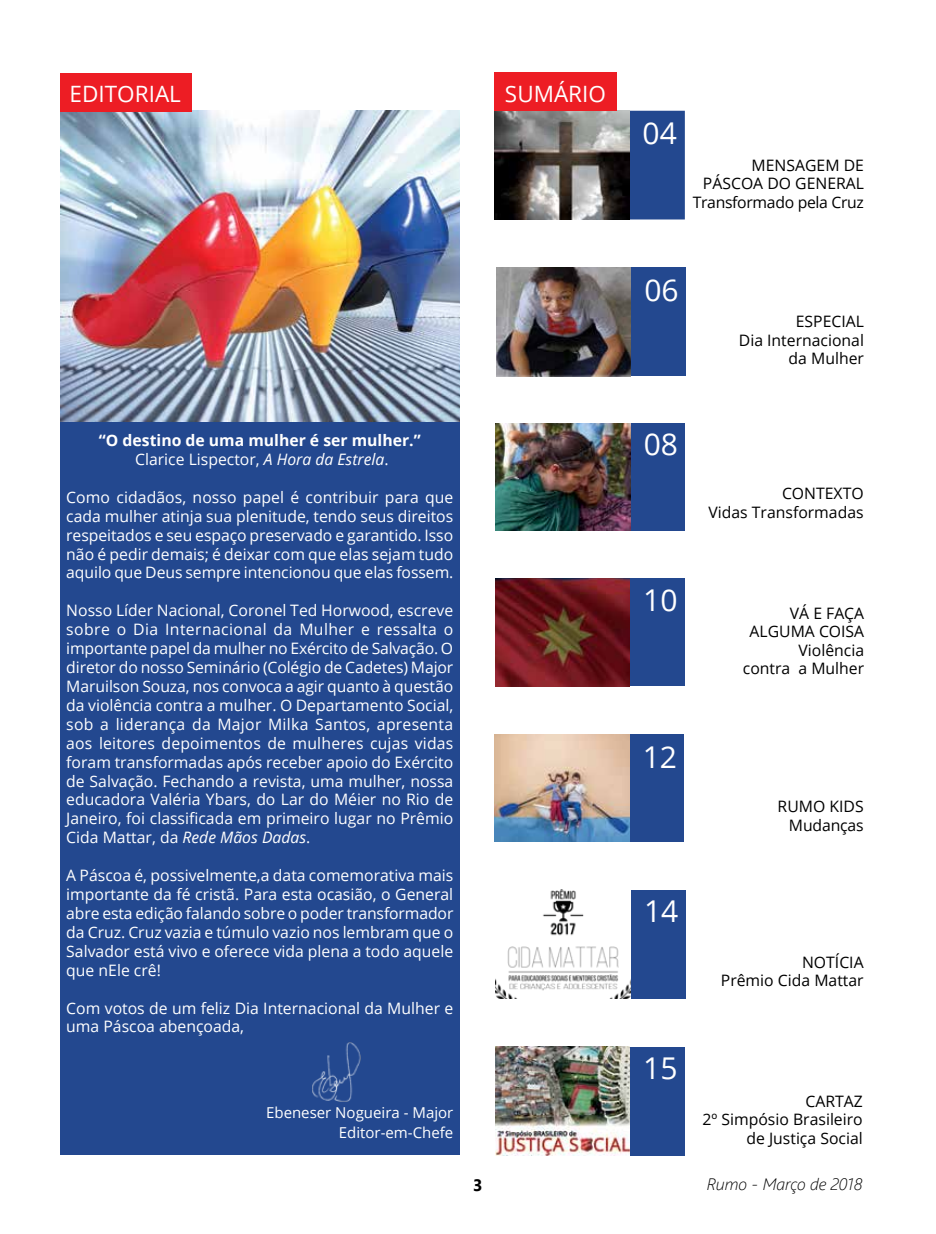
<style>
.page{position:relative;width:936px;height:1234px;background:#fff}
.page>*{position:absolute;margin:0;border:0;box-sizing:border-box;transform-origin:0 0}
.t1{font:30px "Open Sans";color:#fff}
.t2{font:22.5px "Open Sans";color:#fff}
.t3{font:italic 300 16.5px "Segoe UI";color:#000}
.t4{font:700 16.5px "Segoe UI";color:#000}
.t5{font:15.75px/18.9px "Open Sans";color:#fff;text-align:justify}
.t6{font:15.75px/18.5px "Open Sans";color:#000;text-align:right}
.t7{font:700 15.75px/18.9px "Open Sans";color:#fff;text-align:center}
.t8{font:15px/19.5px "Open Sans";color:#fff;text-align:right}
.s1{font-weight:400}
.s2{font-weight:400;font-style:italic}
.s3{font-style:italic}
</style>
<div class="page">
<div style="left:60px;top:420px;width:399px;height:734px;background:#23488f"></div>
<div style="left:605px;top:423px;width:80px;height:108px;background:#23488f"></div>
<img style="left:495px;top:423px;width:135px;height:108px">
<div style="left:603px;top:111px;width:81px;height:108px;background:#23488f"></div>
<img style="left:494px;top:111px;width:135px;height:108px">
<div style="left:494px;top:72px;width:122px;height:39px;background:#ed1d24"></div>
<img style="left:60px;top:111px;width:399px;height:310px">
<div style="left:60px;top:73px;width:132px;height:38px;background:#ed1d24"></div>
<img style="left:313px;top:1042px;width:47px;height:58px">
<div style="left:606px;top:267px;width:80px;height:109px;background:#23488f"></div>
<img style="left:496px;top:267px;width:134px;height:109px">
<div style="left:604px;top:578px;width:80px;height:107px;background:#23488f"></div>
<img style="left:495px;top:578px;width:134px;height:108px">
<div style="left:604px;top:734px;width:80px;height:107px;background:#23488f"></div>
<img style="left:494px;top:734px;width:135px;height:107px">
<div style="left:605px;top:890px;width:80px;height:108px;background:#23488f"></div>
<img style="left:496px;top:889px;width:134px;height:109px">
<div style="left:604px;top:1046px;width:80px;height:108px;background:#23488f"></div>
<img style="left:495px;top:1046px;width:134px;height:108px">
<h2 class="t2" style="left:70px;top:78px;width:113px">EDITORIAL</h2>
<h2 class="t2" style="left:505px;top:78px;width:103px">SUMÁRIO</h2>
<p class="t7" style="left:99px;top:430px;width:323px">“O destino de uma mulher é ser mulher.”<br><span class="s1">Clarice Lispector,</span> <span class="s2">A Hora da Estrela</span><span class="s1">.</span></p>
<p class="t5" style="left:66px;top:487px;width:388px">Como cidadãos, nosso papel é contribuir para que cada mulher atinja sua plenitude, tendo seus direitos respeitados e seu espaço preservado e garantido. Isso não é pedir demais; é deixar com que elas sejam tudo aquilo que Deus sempre intencionou que elas fossem.</p>
<p class="t5" style="left:66px;top:600px;width:388px">Nosso Líder Nacional, Coronel Ted Horwood, escreve sobre o Dia Internacional da Mulher e ressalta o importante papel da mulher no Exército de Salvação. O diretor do nosso Seminário (Colégio de Cadetes) Major Maruilson Souza, nos convoca a agir quanto à questão da violência contra a mulher. O Departamento Social, sob a liderança da Major Milka Santos, apresenta aos leitores depoimentos de mulheres cujas vidas foram transformadas após receber apoio do Exército de Salvação. Fechando a revista, uma mulher, nossa educadora Valéria Ybars, do Lar do Méier no Rio de Janeiro, foi classificada em primeiro lugar no Prêmio Cida Mattar, da <span class="s3">Rede Mãos Dadas</span>.</p>
<p class="t5" style="left:66px;top:865px;width:388px">A Páscoa é, possivelmente,a data comemorativa mais importante da fé cristã. Para esta ocasião, o General abre esta edição falando sobre o poder transformador da Cruz. Cruz vazia e túmulo vazio nos lembram que o Salvador está vivo e oferece vida plena a todo aquele que nEle crê!</p>
<p class="t5" style="left:66px;top:997px;width:388px">Com votos de um feliz Dia Internacional da Mulher e uma Páscoa abençoada,</p>
<p class="t8" style="left:266px;top:1102px;width:189px">Ebeneser Nogueira - Major<br>Editor-em-Chefe</p>
<h1 class="t1" style="left:642px;top:112px;width:36px">04</h1>
<p class="t6" style="left:692px;top:155px;width:173px">MENSAGEM DE<br>PÁSCOA DO GENERAL<br>Transformado pela Cruz</p>
<h1 class="t1" style="left:644px;top:269px;width:36px">06</h1>
<p class="t6" style="left:738px;top:312px;width:127px">ESPECIAL<br>Dia Internacional da Mulher</p>
<h1 class="t1" style="left:643px;top:424px;width:36px">08</h1>
<p class="t6" style="left:708px;top:484px;width:157px">CONTEXTO<br>Vidas Transformadas</p>
<h1 class="t1" style="left:643px;top:579px;width:36px">10</h1>
<p class="t6" style="left:742px;top:603px;width:123px">VÁ E FAÇA<br>ALGUMA COISA<br>Violência<br>contra a Mulher</p>
<h1 class="t1" style="left:642px;top:736px;width:36px">12</h1>
<h1 class="t1" style="left:644px;top:890px;width:36px">14</h1>
<p class="t6" style="left:777px;top:796px;width:87px">RUMO KIDS<br>Mudanças</p>
<p class="t6" style="left:720px;top:952px;width:144px">NOTÍCIA<br>Prêmio Cida Mattar</p>
<h1 class="t1" style="left:643px;top:1047px;width:36px">15</h1>
<p class="t6" style="left:702px;top:1090px;width:162px">CARTAZ<br>2º Simpósio Brasileiro de Justiça Social</p>
<p class="t4" style="left:473px;top:1171px;width:11px">3</p>
<p class="t3" style="left:706px;top:1172px;width:157px">Rumo - Março de 2018</p>
</div>
